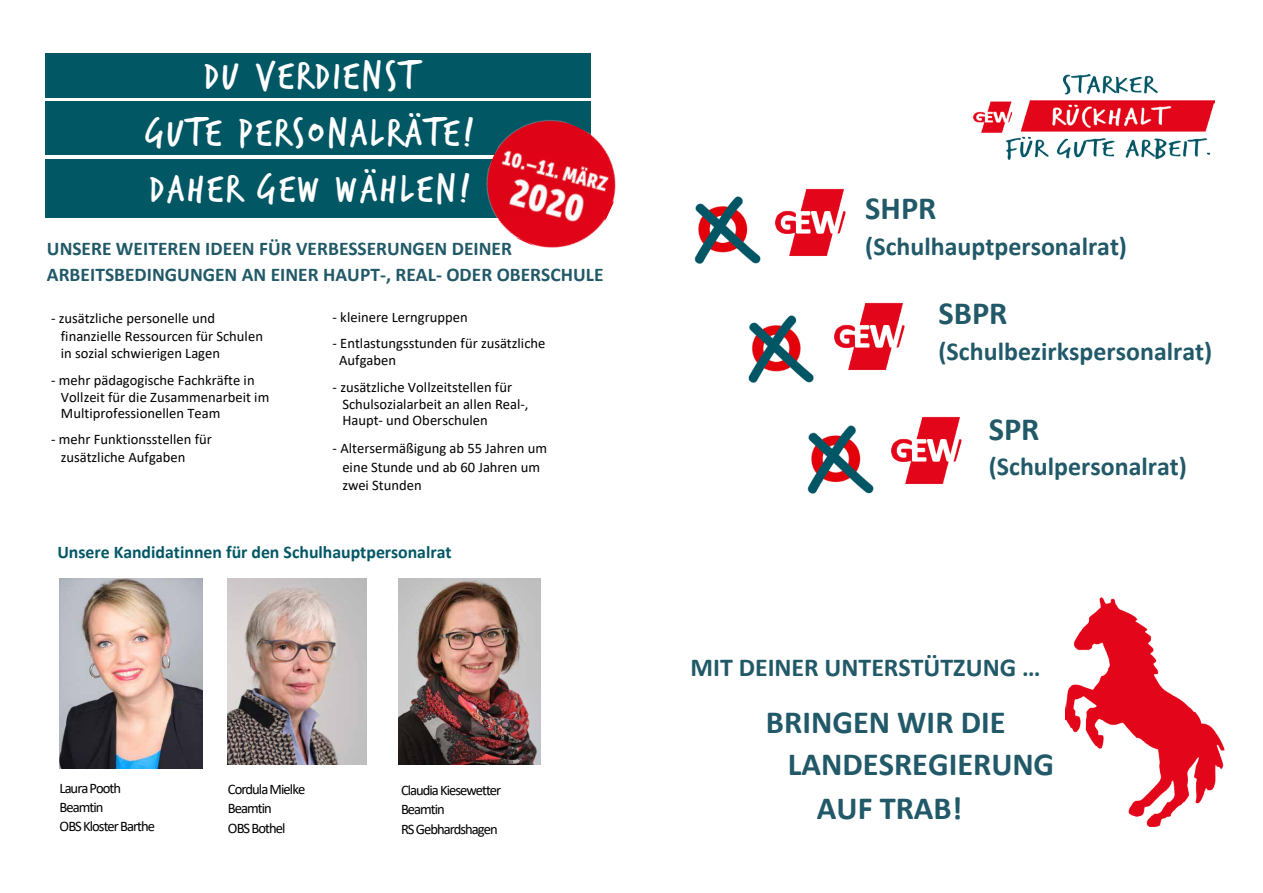
<style>
.page{position:relative;width:1263px;height:893px;background:#fff}
.page>*{position:absolute;margin:0;border:0;box-sizing:border-box;transform-origin:0 0}
.t1{font:42.15px/56.7px "Trash Hand";letter-spacing:.075em;color:#fff;text-align:center}
.t2{font:700 32.4px "Calibri";color:#215968}
.t3{font:700 25.95px "Calibri";color:#215968}
.t4{font:700 19.5px/26.1px "Calibri";color:#215968}
.t5{font:700 17.85px "Calibri";letter-spacing:-.005em;color:#025765}
.t6{font:14.55px/17.9px "Calibri";color:#000}
.t7{font:14.55px/19.4px "Calibri";letter-spacing:-.065em;color:#000}
.t8{font:14.55px/19.4px "Calibri";letter-spacing:-.07em;color:#000}
</style>
<div class="page">
<img style="left:807px;top:425px;width:67px;height:69px">
<img style="left:748px;top:315px;width:87px;height:68px">
<img style="left:694px;top:196px;width:67px;height:68px">
<img style="left:775px;top:188px;width:71px;height:68px">
<img style="left:835px;top:302px;width:70px;height:68px">
<img style="left:891px;top:416px;width:71px;height:68px">
<img style="left:973px;top:74px;width:242px;height:86px">
<img style="left:1066px;top:598px;width:158px;height:228px">
<img style="left:59px;top:579px;width:144px;height:189px">
<img style="left:228px;top:579px;width:138px;height:185px">
<img style="left:398px;top:579px;width:142px;height:185px">
<div style="left:45px;top:53px;width:546px;height:44px;background:#025765"></div>
<div style="left:45px;top:102px;width:546px;height:53px;background:#025765"></div>
<div style="left:45px;top:160px;width:546px;height:58px;background:#025765"></div>
<img style="left:466px;top:101px;width:142px;height:114px">
<img style="left:495px;top:215px;width:88px;height:33px">
<img style="left:583px;top:154px;width:33px;height:86px">
<h1 class="t1" style="left:146px;top:49px;width:329px">DU VERDIENST<br>GUTE PERSONALRÄTE!<br>DAHER GEW WÄHLEN!</h1>
<h3 class="t4" style="left:47px;top:235px;width:558px">UNSERE WEITEREN IDEEN FÜR VERBESSERUNGEN DEINER<br>ARBEITSBEDINGUNGEN AN EINER HAUPT-, REAL- ODER OBERSCHULE</h3>
<p class="t6" style="left:61px;top:309px;width:204px;text-indent:-10px">- zusätzliche personelle und finanzielle Ressourcen für Schulen in sozial schwierigen Lagen</p>
<p class="t6" style="left:61px;top:370px;width:210px;text-indent:-10px">- mehr pädagogische Fachkräfte in<br>Vollzeit für die Zusammenarbeit im</p>
<p class="t6" style="left:61px;top:404px;width:161px">Multiprofessionellen Team</p>
<p class="t6" style="left:61px;top:430px;width:153px;text-indent:-10px">- mehr Funktionsstellen für zusätzliche Aufgaben</p>
<p class="t6" style="left:333px;top:307px;width:137px">- kleinere Lerngruppen</p>
<p class="t6" style="left:339px;top:333px;width:208px;text-indent:-6px">- Entlastungsstunden für zusätzliche<br>Aufgaben</p>
<p class="t6" style="left:342px;top:378px;width:188px;line-height:17px;text-indent:-10px">- zusätzliche Vollzeitstellen für<br>Schulsozialarbeit an allen Real-,<br>Haupt- und Oberschulen</p>
<p class="t6" style="left:333px;top:438px;width:216px;line-height:19.4px;text-align:center">- Altersermäßigung ab 55 Jahren um eine Stunde und ab 60 Jahren um</p>
<p class="t6" style="left:342px;top:476px;width:81px">zwei Stunden</p>
<p class="t5" style="left:57px;top:539px;width:396px">Unsere Kandidatinnen für den Schulhauptpersonalrat</p>
<p class="t8" style="left:60px;top:778px;width:97px">Laura Pooth<br>Beamtin<br>OBS Kloster Barthe</p>
<p class="t7" style="left:401px;top:780px;width:102px">Claudia Kiesewetter<br>Beamtin<br>RS Gebhardshagen</p>
<p class="t7" style="left:228px;top:779px;width:79px">Cordula Mielke<br>Beamtin<br>OBS Bothel</p>
<h2 class="t2" style="left:865px;top:185px;width:73px">SHPR</h2>
<h3 class="t3" style="left:865px;top:228px;width:263px">(Schulhauptpersonalrat)</h3>
<h2 class="t2" style="left:938px;top:291px;width:71px">SBPR</h2>
<h3 class="t3" style="left:938px;top:333px;width:275px">(Schulbezirkspersonalrat)</h3>
<h2 class="t2" style="left:989px;top:406px;width:52px">SPR</h2>
<h3 class="t3" style="left:989px;top:448px;width:200px">(Schulpersonalrat)</h3>
<h3 class="t3" style="left:691px;top:649px;width:351px">MIT DEINER UNTERSTÜTZUNG …</h3>
<h2 class="t2" style="left:766px;top:700px;width:241px">BRINGEN WIR DIE</h2>
<h2 class="t2" style="left:788px;top:742px;width:268px">LANDESREGIERUNG</h2>
<h2 class="t2" style="left:817px;top:786px;width:147px">AUF TRAB!</h2>
</div>
